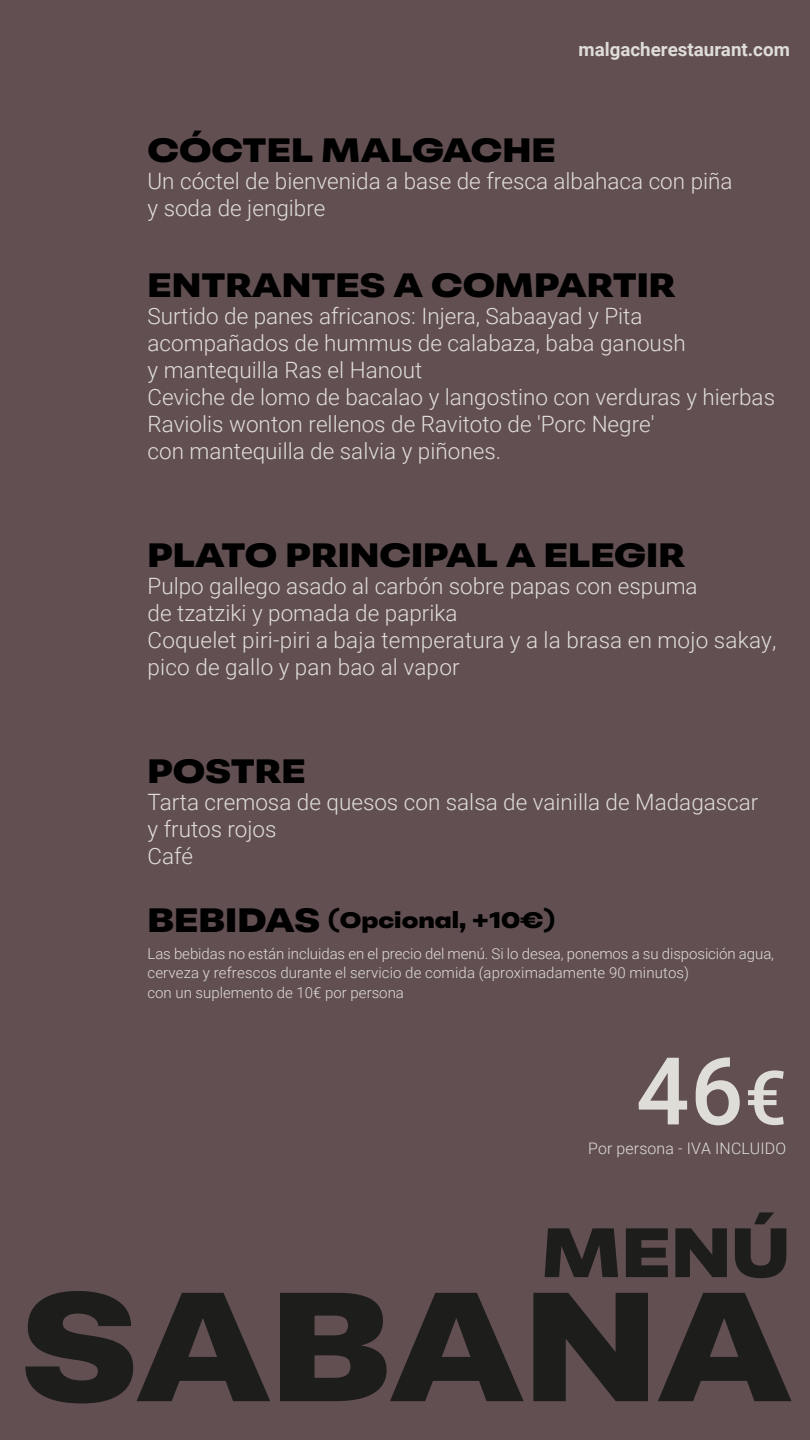
<style>
.page{position:relative;width:810px;height:1440px;background:#624f51}
.page>*{position:absolute;margin:0;border:0;box-sizing:border-box;transform-origin:0 0}
.t1{font:154.8px "Peridot PE Variable";color:#1d1d1b}
.t2{font:500 93.82px "Roboto";color:#dfddd8}
.t3{font:69.6px "Peridot PE Variable";color:#1d1d1b}
.t4{font:33.75px "Peridot PE Variable";color:#000}
.t5{font:300 22.5px/27px "Roboto";color:#dfddd8}
.t6{font:22.5px "Peridot PE Variable";color:#000}
.t7{font:700 18.75px "Roboto";color:#dfddd8}
.t8{font:300 15.9px "Roboto";letter-spacing:.01em;color:#dfddd8}
.t9{font:300 15px/19.5px "Roboto";color:#dfddd8}
.s1{font-size:33.75px}
.s2{font-size:75px}
</style>
<div class="page">
<p class="t7" style="left:578px;top:36px;width:213px">malgacherestaurant.com</p>
<h3 class="t4" style="left:148px;top:123px;width:410px">CÓCTEL MALGACHE</h3>
<p class="t5" style="left:148px;top:167px;width:587px">Un cóctel de bienvenida a base de fresca albahaca con piña y soda de jengibre</p>
<h3 class="t4" style="left:148px;top:258px;width:530px">ENTRANTES A COMPARTIR</h3>
<p class="t5" style="left:148px;top:302px;width:629px">Surtido de panes africanos: Injera, Sabaayad y Pita acompañados de hummus de calabaza, baba ganoush<br>y mantequilla Ras el Hanout<br>Ceviche de lomo de bacalao y langostino con verduras y hierbas Raviolis wonton rellenos de Ravitoto de 'Porc Negre'<br>con mantequilla de salvia y piñones.</p>
<h3 class="t4" style="left:148px;top:528px;width:539px">PLATO PRINCIPAL A ELEGIR</h3>
<p class="t5" style="left:148px;top:572px;width:630px">Pulpo gallego asado al carbón sobre papas con espuma<br>de tzatziki y pomada de paprika<br>Coquelet piri-piri a baja temperatura y a la brasa en mojo sakay, pico de gallo y pan bao al vapor</p>
<h3 class="t4" style="left:148px;top:744px;width:160px">POSTRE</h3>
<p class="t5" style="left:148px;top:788px;width:612px">Tarta cremosa de quesos con salsa de vainilla de Madagascar y frutos rojos<br>Café</p>
<p class="t6" style="left:148px;top:902px;width:409px"><span class="s1">BEBIDAS</span> (Opcional, +10€)</p>
<p class="t9" style="left:148px;top:943px;width:628px">Las bebidas no están incluidas en el precio del menú. Si lo desea, ponemos a su disposición agua, cerveza y refrescos durante el servicio de comida (aproximadamente 90 minutos)<br>con un suplemento de 10€ por persona</p>
<h2 class="t2" style="left:636px;top:1025px;width:152px">46<span class="s2">€</span></h2>
<p class="t8" style="left:588px;top:1137px;width:200px">Por persona - IVA INCLUIDO</p>
<h3 class="t3" style="left:541px;top:1197px;width:250px">MENÚ</h3>
<h1 class="t1" style="left:22px;top:1222px;width:771px">SABANA</h1>
</div>
